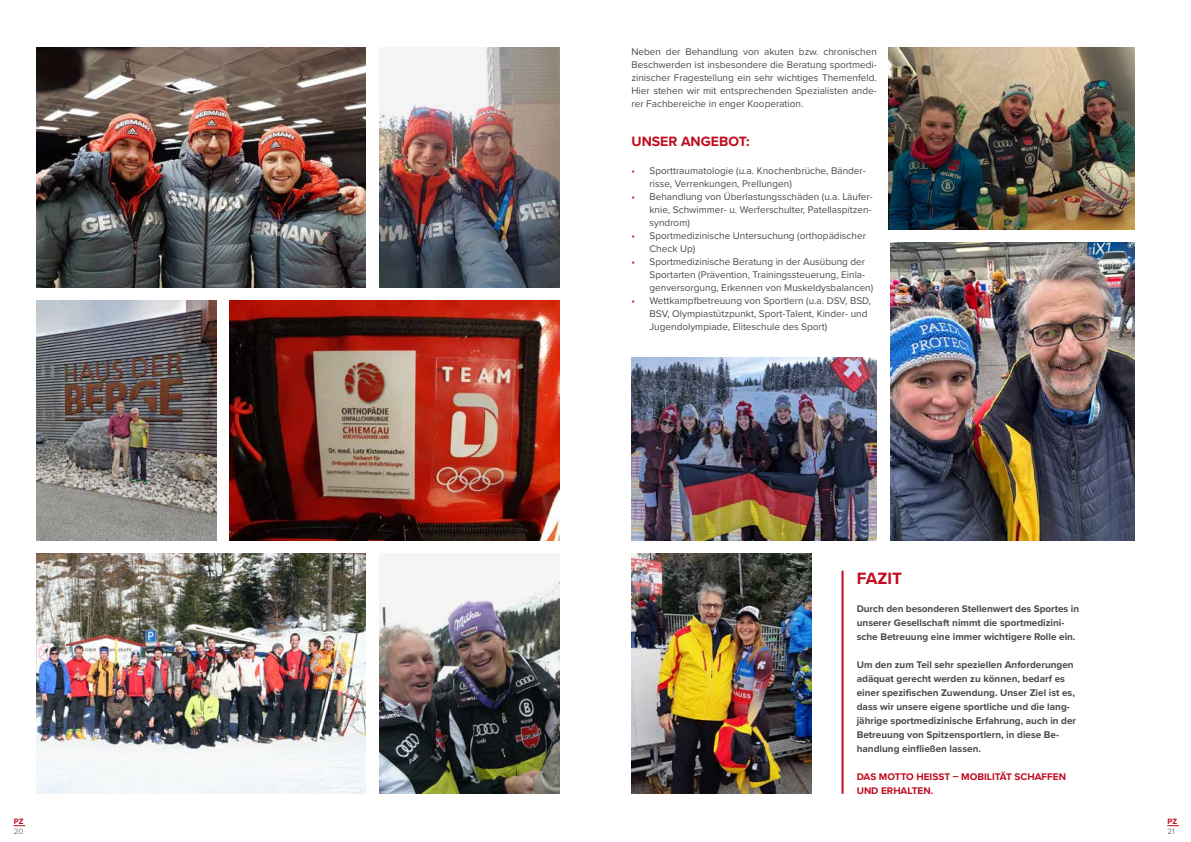
<style>
.page{position:relative;width:1191px;height:842px;background:#fff}
.page>*{position:absolute;margin:0;border:0;box-sizing:border-box;transform-origin:0 0}
.t1{font:700 17px "Proxima Nova";color:#c10b20}
.t2{font:700 14px "Proxima Nova";color:#c10b20}
.t3{font:10px/13px "Proxima Nova";color:#4a4a49}
.t4{font:700 10px/14px "Proxima Nova";color:#4a4a49}
.t5{font:700 10px/14px "Proxima Nova";color:#c10b20}
.t6{font:700 8px "Proxima Nova";color:#c10b20}
.t7{font:300 8px "Proxima Nova";color:#4a4a49}
.s1{color:#c10b20}
</style>
<div class="page">
<svg style="left:1167px;top:825px;width:12px;height:1px"></svg>
<svg style="left:13px;top:825px;width:12px;height:1px"></svg>
<img style="left:890px;top:243px;width:244px;height:298px">
<img style="left:889px;top:47px;width:245px;height:183px">
<img style="left:631px;top:357px;width:246px;height:184px">
<hr style="left:841px;top:571px;width:2px;height:223px;background:#c10b20">
<img style="left:36px;top:301px;width:180px;height:240px">
<img style="left:379px;top:47px;width:180px;height:240px">
<img style="left:36px;top:47px;width:330px;height:240px">
<img style="left:229px;top:301px;width:330px;height:240px">
<img style="left:36px;top:554px;width:330px;height:240px">
<img style="left:379px;top:580px;width:180px;height:214px">
<img style="left:631px;top:554px;width:180px;height:240px">
<p class="t6" style="left:14px;top:815px;width:11px">PZ</p>
<p class="t7" style="left:14px;top:825px;width:11px">20</p>
<p class="t3" style="left:631px;top:45px;width:247px;text-align:justify">Neben der Behandlung von akuten bzw. chronischen Beschwerden ist insbesondere die Beratung sportmedi&shy;zinischer Fragestellung ein sehr wichtiges Themenfeld.<br>Hier stehen wir mit entsprechenden Spezialisten ande&shy;rer Fachbereiche in enger Kooperation.</p>
<h2 class="t2" style="left:631px;top:131px;width:120px">UNSER ANGEBOT:</h2>
<p class="t3" style="left:649px;top:164px;width:218px;text-indent:-18px"><span class="s1">•</span> Sporttraumatologie (u.a. Knochenbrüche, Bänder&shy;risse, Verrenkungen, Prellungen)</p>
<p class="t3" style="left:649px;top:190px;width:225px;text-indent:-18px"><span class="s1">•</span> Behandlung von Überlastungsschäden (u.a. Läufer&shy;knie, Schwimmer- u. Werferschulter, Patellaspitzen&shy;syndrom)</p>
<p class="t3" style="left:649px;top:229px;width:218px;text-indent:-18px"><span class="s1">•</span> Sportmedizinische Untersuchung (orthopädischer<br>Check Up)</p>
<p class="t3" style="left:649px;top:255px;width:225px;text-indent:-18px"><span class="s1">•</span> Sportmedizinische Beratung in der Ausübung der<br>Sportarten (Prävention, Trainingssteuerung, Einla&shy;genversorgung, Erkennen von Muskeldysbalancen)</p>
<p class="t3" style="left:649px;top:294px;width:223px;text-indent:-18px"><span class="s1">•</span> Wettkampfbetreuung von Sportlern (u.a. DSV, BSD,<br>BSV, Olympiastützpunkt, Sport-Talent, Kinder- und<br>Jugendolympiade, Eliteschule des Sport)</p>
<h1 class="t1" style="left:856px;top:565px;width:47px">FAZIT</h1>
<p class="t4" style="left:856px;top:601px;width:224px">Durch den besonderen Stellenwert des Sportes in unserer Gesellschaft nimmt die sportmedizini&shy;sche Betreuung eine immer wichtigere Rolle ein.</p>
<p class="t4" style="left:856px;top:657px;width:221px">Um den zum Teil sehr speziellen Anforderungen adäquat gerecht werden zu können, bedarf es einer spezifischen Zuwendung. Unser Ziel ist es, dass wir unsere eigene sportliche und die lang&shy;jährige sportmedizinische Erfahrung, auch in der Betreuung von Spitzensportlern, in diese Be&shy;handlung einfließen lassen.</p>
<p class="t5" style="left:856px;top:769px;width:211px">DAS MOTTO HEISST – MOBILITÄT SCHAFFEN<br>UND ERHALTEN.</p>
<p class="t6" style="left:1167px;top:815px;width:11px">PZ</p>
<p class="t7" style="left:1167px;top:825px;width:9px">21</p>
</div>
